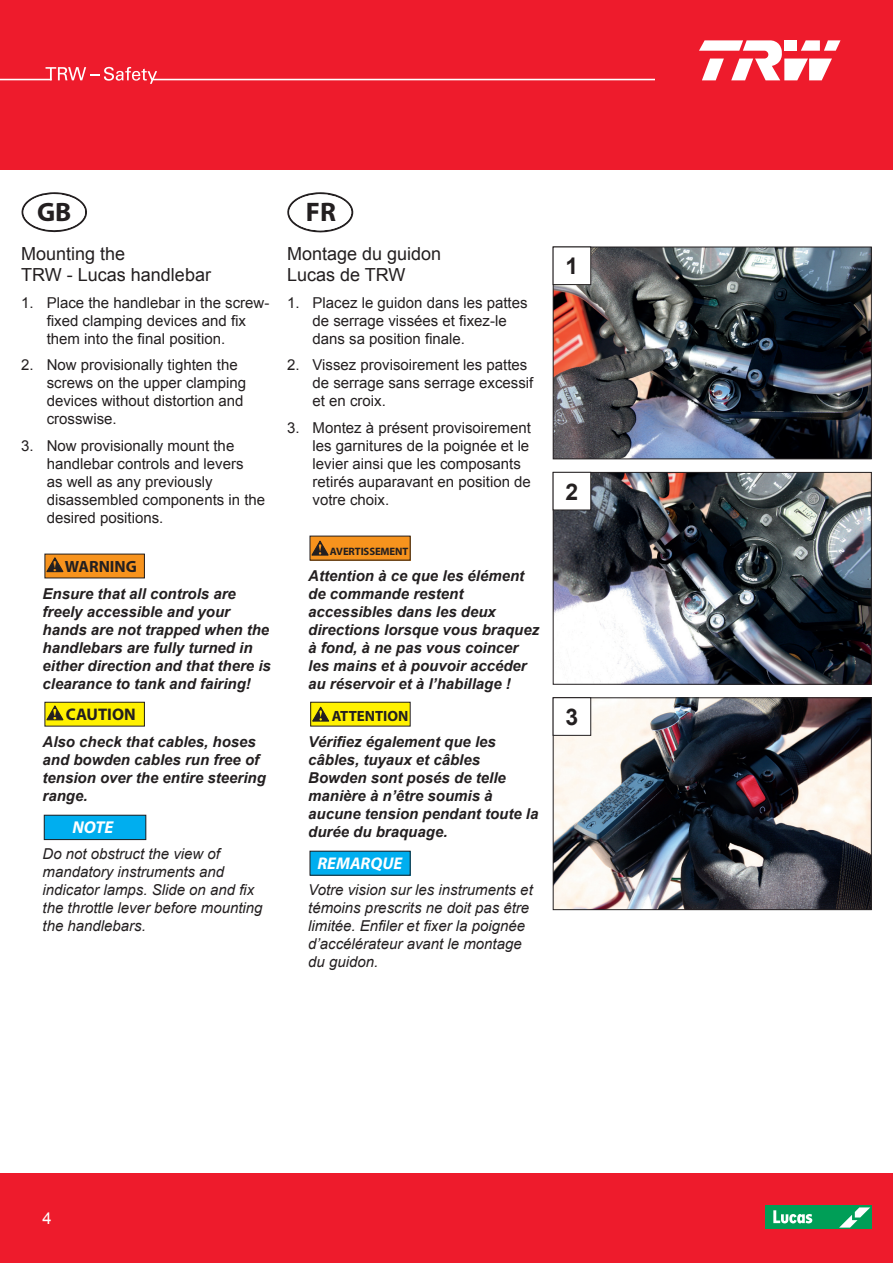
<style>
.page{position:relative;width:893px;height:1263px;background:#fff}
.page>*{position:absolute;margin:0;border:0;box-sizing:border-box;transform-origin:0 0}
.t1{font:700 26.85px "Myriad Pro";color:#231f20}
.t2{font:700 26.7px "Myriad Pro";color:#231f20}
.t3{font:700 22.95px "Arial";color:#231f20}
.t4{font:18px/21.6px "Arial";color:#231f20}
.t5{font:italic 700 17.25px "Myriad Pro";color:#fff}
.t6{font:italic 700 16.95px "Myriad Pro";color:#fff}
.t7{font:700 16.8px "Myriad Pro";color:#231f20}
.t8{font:16.5px "Arial";color:#fff}
.t9{font:700 16.35px "Myriad Pro";color:#231f20}
.t10{font:15px/18px "Arial";color:#231f20}
.t11{font:italic 700 15px/18px "Arial";color:#231f20}
.t12{font:italic 15px/18px "Arial";color:#231f20}
.t13{font:700 14.85px "Myriad Pro";color:#231f20}
.t14{font:700 10.8px "Myriad Pro";letter-spacing:-.01em;color:#231f20}
.s1{font-family:"Aparajita";font-size:18.3px;color:#f7931d}
</style>
<div class="page">
<div style="left:0;top:0;width:893px;height:170px;background:#ee1b2c"></div>
<div style="left:0;top:1174px;width:893px;height:89px;background:#ee1b2c"></div>
<svg style="left:46px;top:67px;width:111px;height:17px"></svg>
<hr style="left:0;top:79px;width:52px;height:1px;background:#fff">
<hr style="left:152px;top:79px;width:503px;height:1px;background:#fff">
<svg style="left:699px;top:40px;width:141px;height:40px"></svg>
<div style="left:765px;top:1206px;width:107px;height:23px;background:#009e57"></div>
<svg style="left:840px;top:1207px;width:30px;height:20px"></svg>
<svg style="left:773px;top:1210px;width:39px;height:13px"></svg>
<svg style="left:21px;top:192px;width:66px;height:41px"></svg>
<div style="left:45px;top:554px;width:99px;height:24px;background:#f7931d"></div>
<svg style="left:45px;top:556px;width:19px;height:17px"></svg>
<div style="left:45px;top:702px;width:99px;height:24px;background:#fff101"></div>
<div style="left:45px;top:702px;width:100px;height:24px;border:1px solid #231f20"></div>
<svg style="left:45px;top:704px;width:19px;height:17px"></svg>
<div style="left:44px;top:815px;width:102px;height:24px;background:#00aeef"></div>
<div style="left:44px;top:815px;width:102px;height:25px;border:1px solid #231f20"></div>
<svg style="left:287px;top:192px;width:67px;height:41px"></svg>
<div style="left:310px;top:536px;width:100px;height:24px;background:#f7931d"></div>
<svg style="left:310px;top:539px;width:19px;height:18px"></svg>
<div style="left:311px;top:702px;width:99px;height:24px;background:#fff101"></div>
<div style="left:311px;top:702px;width:99px;height:24px;border:1px solid #231f20"></div>
<svg style="left:311px;top:705px;width:19px;height:18px"></svg>
<div style="left:310px;top:851px;width:100px;height:24px;background:#00aeef"></div>
<img style="left:555px;top:249px;width:315px;height:208px">
<div style="left:553px;top:247px;width:319px;height:212px;border:1px solid #231f20"></div>
<img style="left:555px;top:474px;width:315px;height:209px">
<div style="left:553px;top:472px;width:319px;height:213px;border:1px solid #231f20"></div>
<img style="left:555px;top:699px;width:315px;height:209px">
<div style="left:553px;top:697px;width:319px;height:213px;border:1px solid #231f20"></div>
<div style="left:553px;top:247px;width:38px;height:38px;background:#fff"></div>
<div style="left:553px;top:247px;width:38px;height:38px;border:1px solid #231f20"></div>
<div style="left:553px;top:472px;width:38px;height:38px;background:#fff"></div>
<div style="left:553px;top:472px;width:38px;height:38px;border:1px solid #231f20"></div>
<div style="left:553px;top:698px;width:38px;height:37px;background:#fff"></div>
<div style="left:553px;top:697px;width:38px;height:39px;border:1px solid #231f20"></div>
<h2 class="t2" style="left:37px;top:195px;width:36px">GB</h2>
<p class="t4" style="left:21px;top:243px;width:191px">Mounting the<br>TRW - Lucas handlebar</p>
<p class="t10" style="left:47px;top:294px;width:224px;text-indent:-25px">1. Place the handlebar in the screw&shy;fixed clamping devices and fix them into the final position.</p>
<p class="t10" style="left:47px;top:356px;width:201px;text-indent:-25px">2. Now provisionally tighten the screws on the upper clamping devices without distortion and crosswise.</p>
<p class="t10" style="left:47px;top:437px;width:220px;text-indent:-25px">3. Now provisionally mount the handlebar controls and levers<br>as well as any previously disassembled components in the desired positions.</p>
<p class="t9" style="left:52px;top:556px;width:86px"><span class="s1">!</span> WARNING</p>
<p class="t11" style="left:43px;top:585px;width:230px">Ensure that all controls are freely accessible and your hands are not trapped when the handlebars are fully turned in either direction and that there is clearance to tank and fairing!</p>
<p class="t7" style="left:52px;top:704px;width:85px"><span class="s1">!</span> CAUTION</p>
<p class="t11" style="left:43px;top:733px;width:225px">Also check that cables, hoses and bowden cables run free of tension over the entire steering range.</p>
<p class="t5" style="left:72px;top:816px;width:42px">NOTE</p>
<p class="t12" style="left:43px;top:845px;width:222px">Do not obstruct the view of mandatory instruments and indicator lamps. Slide on and fix the throttle lever before mounting the handlebars.</p>
<h1 class="t1" style="left:306px;top:195px;width:32px">FR</h1>
<p class="t4" style="left:287px;top:243px;width:156px">Montage du guidon<br>Lucas de TRW</p>
<p class="t10" style="left:313px;top:294px;width:217px;text-indent:-26px">1. Placez le guidon dans les pattes de serrage vissées et fixez-le dans sa position finale.</p>
<p class="t10" style="left:313px;top:356px;width:222px;text-indent:-26px">2. Vissez provisoirement les pattes de serrage sans serrage excessif et en croix.</p>
<p class="t10" style="left:313px;top:419px;width:220px;text-indent:-26px">3. Montez à présent provisoirement les garnitures de la poignée et le levier ainsi que les composants retirés auparavant en position de votre choix.</p>
<p class="t14" style="left:330px;top:544px;width:80px">AVERTISSEMENT</p>
<p class="t11" style="left:308px;top:567px;width:232px">Attention à ce que les élément de commande restent accessibles dans les deux directions lorsque vous braquez à fond, à ne pas vous coincer les mains et à pouvoir accéder au réservoir et à l’habillage !</p>
<p class="t13" style="left:318px;top:706px;width:92px"><span class="s1">!</span> ATTENTION</p>
<p class="t11" style="left:308px;top:733px;width:232px">Vérifiez également que les câbles, tuyaux et câbles<br>Bowden sont posés de telle manière à n’être soumis à aucune tension pendant toute la durée du braquage.</p>
<p class="t6" style="left:317px;top:852px;width:86px">REMARQUE</p>
<p class="t12" style="left:308px;top:881px;width:226px">Votre vision sur les instruments et témoins prescrits ne doit pas être limitée. Enfiler et fixer la poignée d’accélérateur avant le montage du guidon.</p>
<h3 class="t3" style="left:566px;top:251px;width:14px">1</h3>
<h3 class="t3" style="left:566px;top:476px;width:14px">2</h3>
<h3 class="t3" style="left:566px;top:701px;width:14px">3</h3>
<p class="t8" style="left:43px;top:1207px;width:11px">4</p>
</div>
